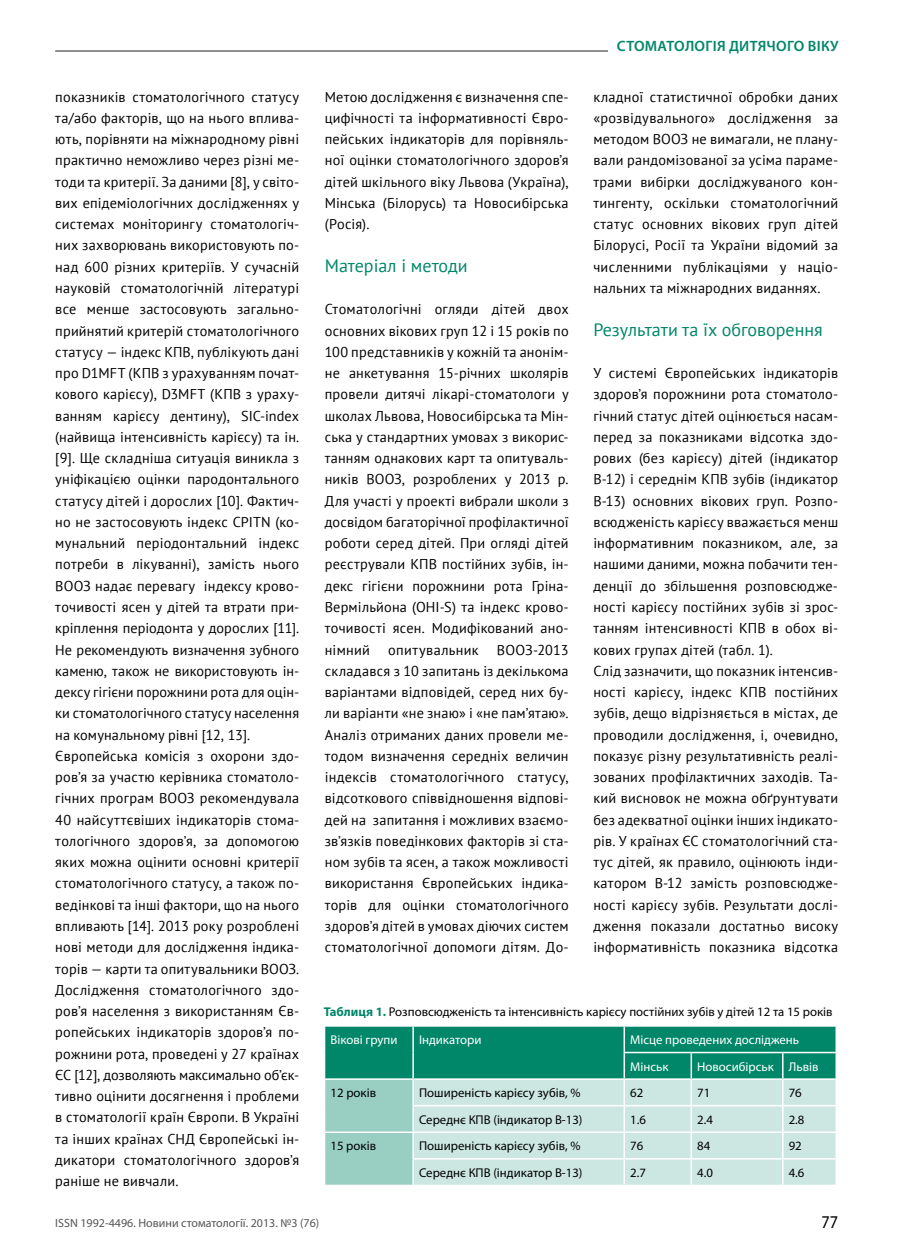
<style>
.page{position:relative;width:902px;height:1259px;background:#fff}
.page>*{position:absolute;margin:0;border:0;box-sizing:border-box;transform-origin:0 0}
.t1{font:18px "PT Sans";color:#008669}
.t2{font:18px "Myriad Pro";color:#000;scale:.9 1}
.t3{font:600 15px "Myriad Pro";letter-spacing:.02em;color:#008669}
.t4{font:14.25px/21.3px "PT Sans";letter-spacing:.015em;color:#000;text-align:justify}
.t5{font:12.75px/27.9px "Myriad Pro";color:#000}
.t6{font:12.75px/26.5px "Myriad Pro";color:#fff}
.t7{font:12px "Myriad Pro";color:#565656}
.s1{font-weight:700;color:#008669}
.s2{color:#fff}
</style>
<div class="page">
<hr style="left:55px;top:50px;width:756px;height:2px;background:#878786">
<div style="left:608px;top:40px;width:230px;height:20px;background:#fff"></div>
<svg style="left:324px;top:1026px;width:512px;height:159px;background:#89c7b9"></svg>
<hr style="left:413px;top:1184px;width:211px;height:2px;background:#fff">
<hr style="left:624px;top:1184px;width:67px;height:2px;background:#fff">
<hr style="left:691px;top:1184px;width:91px;height:2px;background:#fff">
<hr style="left:782px;top:1184px;width:54px;height:2px;background:#fff">
<p class="t3" style="left:617px;top:38px;width:223px">стоматологія дитячого віку</p>
<p class="t3" style="left:617px;top:38px;width:222px">Терапевтична стоматологія</p>
<p class="t4" style="left:593px;top:86px;width:246px">кладної статистичної обробки даних «розвідувального» дослідження за методом ВООЗ не вимагали, не плану&shy;вали рандомізованої за усіма параме&shy;трами вибірки досліджуваного кон&shy;тингенту, оскільки стоматологічний статус основних вікових груп дітей Білорусі, Росії та України відомий за численними публікаціями у націо&shy;нальних та міжнародних виданнях.</p>
<p class="t1" style="left:593px;top:318px;width:231px">Результати та їх обговорення</p>
<p class="t4" style="left:593px;top:362px;width:246px;text-align:left">У системі Європейських індикаторів здоров’я порожнини рота стоматоло&shy;гічний статус дітей оцінюється насам&shy;перед за показниками відсотка здо&shy;рових (без карієсу) дітей (індикатор В-12) і середнім КПВ зубів (індикатор В-13) основних вікових груп. Розпо&shy;всюдженість карієсу вважається менш інформативним показником, але, за нашими даними, можна побачити тен&shy;денції до збільшення розповсюдже&shy;ності карієсу постійних зубів зі зрос&shy;танням інтенсивності КПВ в обох ві&shy;кових групах дітей (табл. 1).<br>Слід зазначити, що показник інтенсив&shy;ності карієсу, індекс КПВ постійних зубів, дещо відрізняється в містах, де проводили дослідження, і, очевидно, показує різну результативність реалі&shy;зованих профілактичних заходів. Та&shy;кий висновок не можна обґрунтувати без адекватної оцінки інших індикато&shy;рів. У країнах ЄС стоматологічний ста&shy;тус дітей, як правило, оцінюють інди&shy;катором В-12 замість розповсюдже&shy;ності карієсу зубів. Результати дослі&shy;дження показали достатньо високу інформативність показника відсотка</p>
<p class="t4" style="left:55px;top:86px;width:245px;text-align:left">показників стоматологічного статусу та/або факторів, що на нього вплива&shy;ють, порівняти на міжнародному рівні практично неможливо через різні ме&shy;тоди та критерії. За даними [8], у світо&shy;вих епідеміологічних дослідженнях у системах моніторингу стоматологіч&shy;них захворювань використовують по&shy;над 600 різних критеріїв. У сучасній науковій стоматологічній літературі все менше застосовують загально&shy;прийнятий критерій стоматологічного статусу — індекс КПВ, публікують дані про D1MFT (КПВ з урахуванням почат&shy;кового карієсу), D3MFT (КПВ з ураху&shy;ванням карієсу дентину), SІC-index (найвища інтенсивність карієсу) та ін. [9]. Ще складніша ситуація виникла з уніфікацією оцінки пародонтального статусу дітей і дорослих [10]. Фактич&shy;но не застосовують індекс CPITN (ко&shy;мунальний періодонтальний індекс потреби в лікуванні), замість нього ВООЗ надає перевагу індексу крово&shy;точивості ясен у дітей та втрати при&shy;кріплення періодонта у дорослих [11].<br>Не рекомендують визначення зубного каменю, також не використовують ін&shy;дексу гігієни порожнини рота для оцін&shy;ки стоматологічного статусу населення на комунальному рівні [12, 13].<br>Європейська комісія з охорони здо&shy;ров’я за участю керівника стоматоло&shy;гічних програм ВООЗ рекомендувала 40 найсуттєвіших індикаторів стома&shy;тологічного здоров’я, за допомогою яких можна оцінити основні критерії стоматологічного статусу, а також по&shy;ведінкові та інші фактори, що на нього впливають [14]. 2013 року розроблені нові методи для дослідження індика&shy;торів — карти та опитувальники ВООЗ.<br>Дослідження стоматологічного здо&shy;ров’я населення з використанням Єв&shy;ропейських індикаторів здоров’я по&shy;рожнини рота, проведені у 27 країнах ЄС [12], дозволяють максимально об’єк&shy;тивно оцінити досягнення і проблеми в стоматології країн Європи. В Україні та інших країнах СНД Європейські ін&shy;дикатори стоматологічного здоров’я раніше не вивчали.</p>
<p class="t4" style="left:325px;top:86px;width:245px">Метою дослідження є визначення спе&shy;цифічності та інформативності Євро&shy;пейських індикаторів для порівняль&shy;ної оцінки стоматологічного здоров’я дітей шкільного віку Львова (Україна), Мінська (Білорусь) та Новосибірська (Росія).</p>
<p class="t1" style="left:325px;top:254px;width:144px">Матеріал і методи</p>
<p class="t4" style="left:325px;top:298px;width:245px">Стоматологічні огляди дітей двох основних вікових груп 12 і 15 років по 100 представників у кожній та анонім&shy;не анкетування 15-річних школярів провели дитячі лікарі-стоматологи у школах Львова, Новосибірська та Мін&shy;ська у стандартних умовах з викорис&shy;танням однакових карт та опитуваль&shy;ників ВООЗ, розроблених у 2013 р.<br>Для участі у проекті вибрали школи з досвідом багаторічної профілактичної роботи серед дітей. При огляді дітей реєстрували КПВ постійних зубів, ін&shy;декс гігієни порожнини рота Гріна-Вермільйона (OHI-S) та індекс крово&shy;точивості ясен. Модифікований ано&shy;німний</p>
<p class="t4" style="left:325px;top:638px;width:245px;text-indent:172px">ВООЗ-2013 складався з 10 запитань із декількома варіантами відповідей, серед них бу&shy;ли варіанти «не знаю» і «не пам’ятаю».<br>Аналіз отриманих даних провели ме&shy;тодом визначення середніх величин індексів стоматологічного статусу, відсоткового співвідношення відпові&shy;дей на запитання і можливих взаємо&shy;зв’язків поведінкових факторів зі ста&shy;ном зубів та ясен, а також можливості використання Європейських індика&shy;торів для оцінки стоматологічного здоров’я дітей в умовах діючих систем стоматологічної допомоги дітям. До-</p>
<p class="t4" style="left:388px;top:638px;width:92px">опитувальник</p>
<p class="t5" style="left:330px;top:997px;width:503px;text-indent:-7px"><span class="s1">Таблиця 1.</span> Розповсюдженість та інтенсивність карієсу постійних зубів у дітей 12 та 15 років<br><span class="s2">Вікові групи</span></p>
<p class="t6" style="left:419px;top:1026px;width:64px">Індикатори</p>
<p class="t6" style="left:630px;top:1026px;width:170px">Місце проведених досліджень<br>Мінськ</p>
<p class="t6" style="left:697px;top:1053px;width:123px">Новосибірськ Львів</p>
<p class="t5" style="left:330px;top:1078px;width:47px">12 років</p>
<p class="t5" style="left:419px;top:1078px;width:163px">Поширеність карієсу зубів, %</p>
<p class="t5" style="left:630px;top:1078px;width:15px">62</p>
<p class="t5" style="left:697px;top:1078px;width:15px">71</p>
<p class="t5" style="left:788px;top:1078px;width:15px">76</p>
<p class="t5" style="left:419px;top:1105px;width:165px">Середнє КПВ (індикатор В-13)</p>
<p class="t5" style="left:630px;top:1105px;width:17px">1.6</p>
<p class="t5" style="left:697px;top:1105px;width:17px">2.4</p>
<p class="t5" style="left:788px;top:1105px;width:17px">2.8</p>
<p class="t5" style="left:330px;top:1132px;width:47px">15 років</p>
<p class="t5" style="left:419px;top:1132px;width:163px">Поширеність карієсу зубів, %</p>
<p class="t5" style="left:630px;top:1132px;width:15px">76</p>
<p class="t5" style="left:697px;top:1132px;width:15px">84</p>
<p class="t5" style="left:788px;top:1132px;width:15px">92</p>
<p class="t5" style="left:419px;top:1158px;width:165px">Середнє КПВ (індикатор В-13)</p>
<p class="t5" style="left:630px;top:1158px;width:17px">2.7</p>
<p class="t5" style="left:697px;top:1158px;width:17px">4.0</p>
<p class="t5" style="left:788px;top:1158px;width:17px">4.6</p>
<p class="t7" style="left:55px;top:1215px;width:265px">ISSN 1992-4496. Новини стоматології. 2013. №3 (76)</p>
<p class="t2" style="left:821px;top:1211px;width:20px">77</p>
</div>
